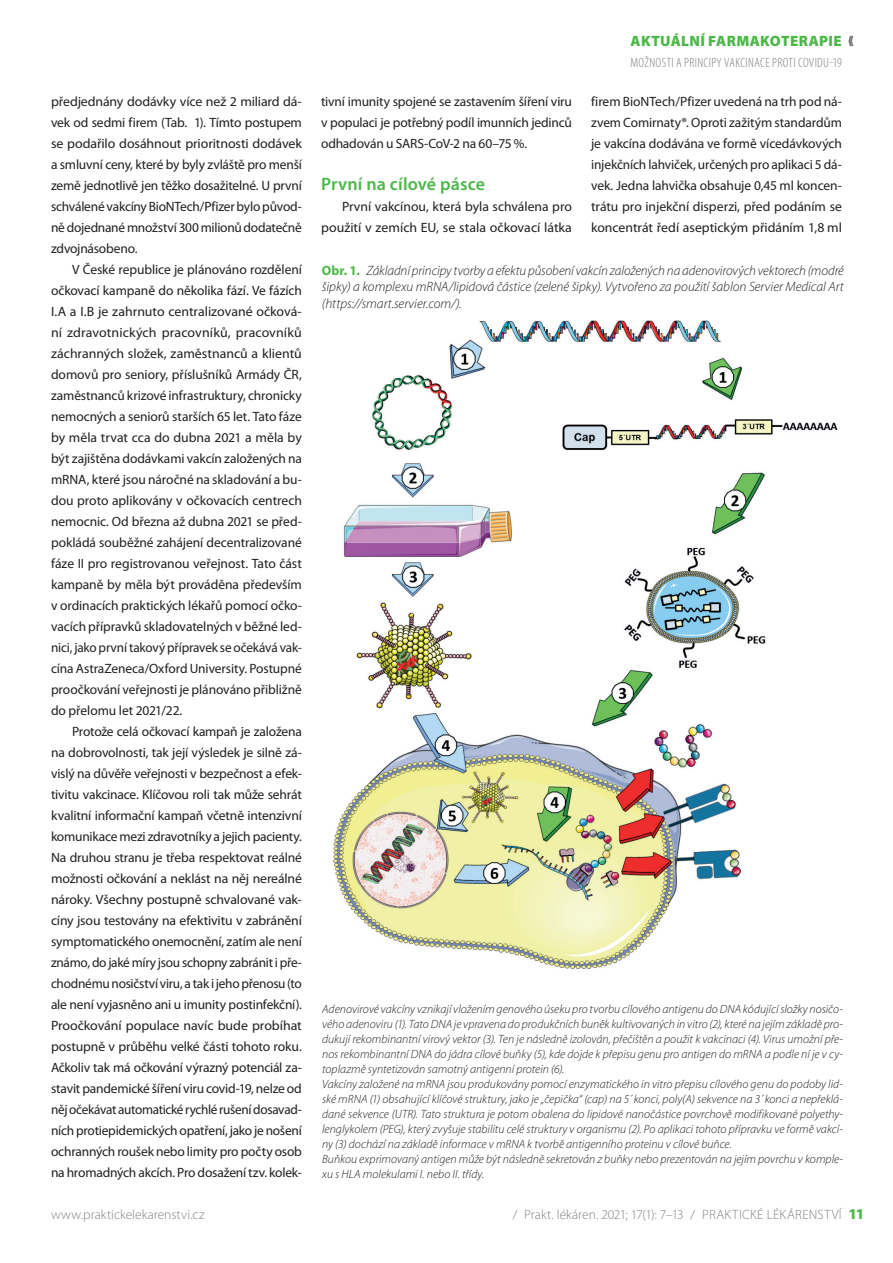
<style>
.page{position:relative;width:893px;height:1263px;background:#fff}
.page>*{position:absolute;margin:0;border:0;box-sizing:border-box;transform-origin:0 0}
.sazba_nadpis{font:600 18px "Myriad Pro";letter-spacing:.005em;color:#4cb848}
.t1{font:900 15px "Myriad Pro";letter-spacing:.02em;color:#4cb848}
.sazba_text{font:13.5px/21px "Myriad Pro";letter-spacing:-.01em;color:#231f20;text-align:justify}
.tab_obr_nadpis{font:italic 300 13.5px/16.5px "Myriad Pro";color:#231f20;text-align:justify}
.t2{font:300 13.5px "Myriad Pro";letter-spacing:.01em;color:#808285}
.t3{font:300 condensed 13.5px "Myriad Pro";letter-spacing:.02em;color:#808285}
.tab_poznamka{font:italic 300 12px/15px "Myriad Pro";color:#231f20;text-align:justify}
.s1{font-weight:700;font-style:normal;color:#4cb848}
.s2{font-weight:900;font-size:15px;color:#4cb848}
</style>
<div class="page">
<svg style="left:848px;top:36px;width:5px;height:10px"></svg>
<img style="left:333px;top:320px;width:505px;height:649px">
<p class="sazba_text" style="left:51px;top:91px;width:252px">předjednány dodávky více než 2 miliard dá&shy;vek od sedmi firem (Tab. 1). Tímto postupem se podařilo dosáhnout prioritnosti dodávek a smluvní ceny, které by byly zvláště pro menší země jednotlivě jen těžko dosažitelné. U první schválené vakcíny BioNTech/Pfizer bylo původ&shy;ně dojednané množství 300 milionů dodatečně zdvojnásobeno.</p>
<p class="sazba_text" style="left:51px;top:259px;width:252px;text-indent:21px">V České republice je plánováno rozdělení očkovací kampaně do několika fází. Ve fázích I.A a I.B je zahrnuto centralizované očková&shy;ní zdravotnických pracovníků, pracovníků záchranných složek, zaměstnanců a klientů domovů pro seniory, příslušníků Armády ČR, zaměstnanců krizové infrastruktury, chronicky nemocných a seniorů starších 65 let. Tato fáze by měla trvat cca do dubna 2021 a měla by být zajištěna dodávkami vakcín založených na mRNA, které jsou náročné na skladování a bu&shy;dou proto aplikovány v očkovacích centrech nemocnic. Od března až dubna 2021 se před&shy;pokládá souběžné zahájení decentralizované fáze II pro registrovanou veřejnost. Tato část kampaně by měla být prováděna především v ordinacích praktických lékařů pomocí očko&shy;vacích přípravků skladovatelných v běžné led&shy;nici, jako první takový přípravek se očekává vak&shy;cína AstraZeneca/Oxford University. Postupné proočkování veřejnosti je plánováno přibližně do přelomu let 2021/22.</p>
<p class="sazba_text" style="left:51px;top:721px;width:252px;text-indent:21px">Protože celá očkovací kampaň je založena na dobrovolnosti, tak její výsledek je silně zá&shy;vislý na důvěře veřejnosti v bezpečnost a efek&shy;tivitu vakcinace. Klíčovou roli tak může sehrát kvalitní informační kampaň včetně intenzivní komunikace mezi zdravotníky a jejich pacienty.<br>Na druhou stranu je třeba respektovat reálné možnosti očkování a neklást na něj nereálné nároky. Všechny postupně schvalované vak&shy;cíny jsou testovány na efektivitu v zabránění symptomatického onemocnění, zatím ale není známo, do jaké míry jsou schopny zabránit i pře&shy;chodnému nosičství viru, a tak i jeho přenosu (to ale není vyjasněno ani u imunity postinfekční).<br>Proočkování populace navíc bude probíhat postupně v průběhu velké části tohoto roku.<br>Ačkoliv tak má očkování výrazný potenciál za&shy;stavit pandemické šíření viru covid-19, nelze od něj očekávat automatické rychlé rušení dosavad&shy;ních protiepidemických opatření, jako je nošení ochranných roušek nebo limity pro počty osob na hromadných akcích. Pro dosažení tzv. kolek-</p>
<p class="t1" style="left:631px;top:31px;width:213px">AKTUÁLNÍ FARMAKOTERAPIE</p>
<p class="t3" style="left:630px;top:55px;width:213px">MOŽNOSTI A PRINCIPY VAKCINACE PROTI COVIDU-19</p>
<p class="sazba_text" style="left:591px;top:91px;width:252px">firem BioNTech/Pfizer uvedená na trh pod ná&shy;zvem Comirnaty®. Oproti zažitým standardům je vakcína dodávána ve formě vícedávkových injekčních lahviček, určených pro aplikaci 5 dá&shy;vek. Jedna lahvička obsahuje 0,45 ml koncen&shy;trátu pro injekční disperzi, před podáním se koncentrát ředí aseptickým přidáním 1,8 ml</p>
<p class="tab_obr_nadpis" style="left:322px;top:262px;width:523px"><span class="s1">Obr. 1.</span> Základní principy tvorby a efektu působení vakcín založených na adenovirových vektorech (modré šipky) a komplexu mRNA/lipidová částice (zelené šipky). Vytvořeno za použití šablon Servier Medical Art (https://smart.servier.com/).</p>
<p class="sazba_text" style="left:321px;top:91px;width:252px">tivní imunity spojené se zastavením šíření viru v populaci je potřebný podíl imunních jedinců odhadován u SARS-‑CoV-2 na 60–75 %.</p>
<p class="sazba_nadpis" style="left:321px;top:173px;width:165px">První na cílové pásce</p>
<p class="sazba_text" style="left:321px;top:196px;width:252px;text-align:right">První vakcínou, která byla schválena pro použití v zemích EU, se stala očkovací látka</p>
<p class="tab_poznamka" style="left:322px;top:1001px;width:522px">Adenovirové vakcíny vznikají vložením genového úseku pro tvorbu cílového antigenu do DNA kódující složky nosičo&shy;vého adenoviru (1). Tato DNA je vpravena do produkčních buněk kultivovaných in vitro (2), které na jejím základě pro&shy;dukují rekombinantní virový vektor (3). Ten je následně izolován, přečištěn a použit k vakcinaci (4). Virus umožní pře&shy;nos rekombinantní DNA do jádra cílové buňky (5), kde dojde k přepisu genu pro antigen do mRNA a podle ní je v cy&shy;toplazmě syntetizován samotný antigenní protein (6).</p>
<p class="tab_poznamka" style="left:322px;top:1076px;width:522px">Vakcíny založené na mRNA jsou produkovány pomocí enzymatického in vitro přepisu cílového genu do podoby lid&shy;ské mRNA (1) obsahující klíčové struktury, jako je „čepička“ (cap) na 5´konci, poly(A) sekvence na 3´konci a nepřeklá&shy;dané sekvence (UTR). Tato struktura je potom obalena do lipidové nanočástice povrchově modifikované polyethy&shy;lenglykolem (PEG), který zvyšuje stabilitu celé struktury v organismu (2). Po aplikaci tohoto přípravku ve formě vakcí&shy;ny (3) dochází na základě informace v mRNA k tvorbě antigenního proteinu v cílové buňce.</p>
<p class="tab_poznamka" style="left:322px;top:1151px;width:522px">Buňkou exprimovaný antigen může být následně sekretován z buňky nebo prezentován na jejím povrchu v komple&shy;xu s HLA molekulami I. nebo II. třídy.</p>
<p class="t2" style="left:51px;top:1206px;width:155px">www.praktickelekarenstvi.cz</p>
<p class="t2" style="left:513px;top:1206px;width:353px">/ Prakt. lékáren. 2021; 17(1): 7–13 / PRAKTICKÉ LÉKÁRENSTVÍ <span class="s2">11</span></p>
</div>
